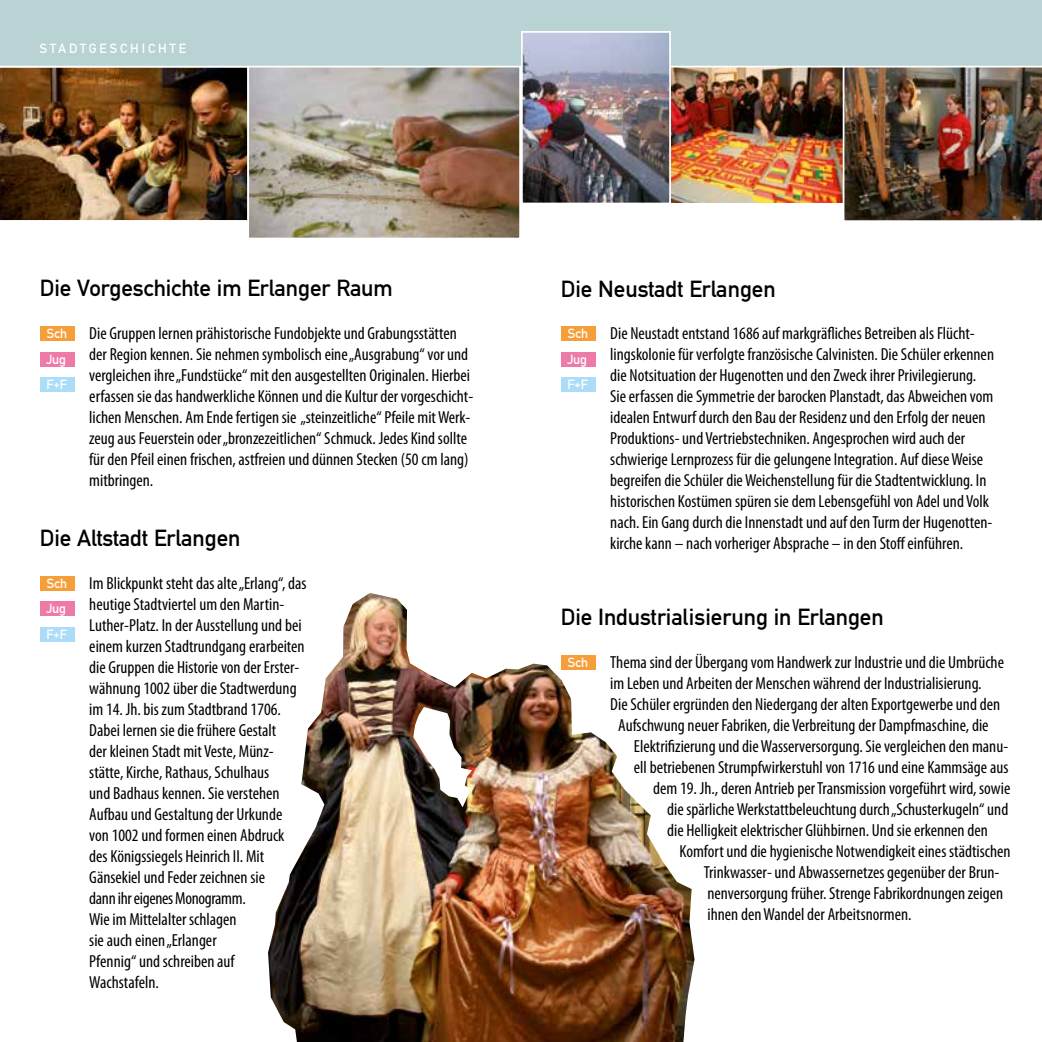
<style>
.page{position:relative;width:1042px;height:1042px;background:#fff}
.page>*{position:absolute;margin:0;border:0;box-sizing:border-box;transform-origin:0 0}
.t1{font:24.5px "DIN Mittel EFOP";color:#000}
.t2{font:condensed 17.5px/21px "Myriad Pro";color:#000}
.t3{font:14px "DIN Mittel EFOP";letter-spacing:.07em;color:#fff}
.t4{font:14px "DIN Mittel EFOP";letter-spacing:.2em;color:#fff}
</style>
<div class="page">
<img style="left:268px;top:593px;width:426px;height:449px">
<div style="left:0;top:0;width:1042px;height:74px;background:#b9d3d4"></div>
<img style="left:672px;top:69px;width:170px;height:133px">
<div style="left:669px;top:66px;width:176px;height:157px;border:2px solid #fff"></div>
<img style="left:842px;top:66px;width:200px;height:156px">
<img style="left:250px;top:69px;width:268px;height:167px">
<div style="left:247px;top:66px;width:274px;height:173px;border:2px solid #fff"></div>
<img style="left:0;top:66px;width:249px;height:156px">
<img style="left:413px;top:707px;width:59px;height:100px">
<div style="left:40px;top:377px;width:34px;height:15px;background:#acddf8"></div>
<div style="left:40px;top:352px;width:34px;height:14px;background:#ee7aa8"></div>
<div style="left:40px;top:326px;width:34px;height:15px;background:#f59e3a"></div>
<div style="left:40px;top:627px;width:34px;height:14px;background:#acddf8"></div>
<div style="left:40px;top:601px;width:34px;height:15px;background:#ee7aa8"></div>
<div style="left:40px;top:576px;width:34px;height:15px;background:#f59e3a"></div>
<div style="left:561px;top:655px;width:34px;height:15px;background:#f59e3a"></div>
<img style="left:524px;top:34px;width:144px;height:167px">
<div style="left:521px;top:31px;width:150px;height:173px;border:2px solid #fff"></div>
<div style="left:561px;top:377px;width:34px;height:15px;background:#acddf8"></div>
<div style="left:561px;top:352px;width:34px;height:14px;background:#ee7aa8"></div>
<div style="left:561px;top:326px;width:34px;height:15px;background:#f59e3a"></div>
<p class="t4" style="left:40px;top:40px;width:148px">STADTGESCHICHTE</p>
<h1 class="t1" style="left:40px;top:274px;width:355px">Die Vorgeschichte im Erlanger Raum</h1>
<p class="t3" style="left:47px;top:326px;width:22px">Sch</p>
<p class="t3" style="left:46px;top:351px;width:21px">Jug</p>
<p class="t3" style="left:46px;top:376px;width:22px">F+F</p>
<p class="t2" style="left:89px;top:323px;width:385px">Die Gruppen lernen prähistorische Fundobjekte und Grabungsstätten der Region kennen. Sie nehmen symbolisch eine „Ausgrabung“ vor und vergleichen ihre „Fundstücke“ mit den ausgestellten Originalen. Hierbei erfassen sie das handwerkliche Können und die Kultur der vorgeschicht&shy;lichen Menschen. Am Ende fertigen sie „steinzeitliche“ Pfeile mit Werk&shy;zeug aus Feuerstein oder „bronzezeitlichen“ Schmuck. Jedes Kind sollte für den Pfeil einen frischen, astfreien und dünnen Stecken (50 cm lang) mitbringen.</p>
<h1 class="t1" style="left:40px;top:524px;width:202px">Die Altstadt Erlangen</h1>
<p class="t3" style="left:47px;top:575px;width:22px">Sch</p>
<p class="t3" style="left:46px;top:600px;width:21px">Jug</p>
<p class="t3" style="left:46px;top:626px;width:22px">F+F</p>
<p class="t2" style="left:89px;top:573px;width:219px">Im Blickpunkt steht das alte „Erlang“, das heutige Stadtviertel um den Martin-Luther-Platz. In der Ausstellung und bei einem kurzen Stadtrundgang erarbeiten die Gruppen die Historie von der Erster&shy;wähnung 1002 über die Stadtwerdung im 14. Jh. bis zum Stadtbrand 1706.<br>Dabei lernen sie die frühere Gestalt<br>der kleinen Stadt mit Veste, Münz&shy;stätte, Kirche, Rathaus, Schulhaus<br>und Badhaus kennen. Sie verstehen Aufbau und Gestaltung der Urkunde<br>von 1002 und formen einen Abdruck des Königssiegels Heinrich II. Mit Gänsekiel und Feder zeichnen sie<br>dann ihr eigenes Monogramm.<br>Wie im Mittelalter schlagen<br>sie auch einen „Erlanger<br>Pfennig“ und schreiben auf Wachstafeln.</p>
<h1 class="t1" style="left:561px;top:274px;width:217px">Die Neustadt Erlangen</h1>
<p class="t3" style="left:568px;top:326px;width:22px">Sch</p>
<p class="t3" style="left:567px;top:351px;width:21px">Jug</p>
<p class="t3" style="left:567px;top:376px;width:22px">F+F</p>
<p class="t2" style="left:610px;top:323px;width:385px">Die Neustadt entstand 1686 auf markgräfliches Betreiben als Flücht&shy;lingskolonie für verfolgte französische Calvinisten. Die Schüler erkennen die Notsituation der Hugenotten und den Zweck ihrer Privilegierung.<br>Sie erfassen die Symmetrie der barocken Planstadt, das Abweichen vom idealen Entwurf durch den Bau der Residenz und den Erfolg der neuen Produktions- und Vertriebstechniken. Angesprochen wird auch der schwierige Lernprozess für die gelungene Integration. Auf diese Weise begreifen die Schüler die Weichenstellung für die Stadtentwicklung. In historischen Kostümen spüren sie dem Lebensgefühl von Adel und Volk nach. Ein Gang durch die Innenstadt und auf den Turm der Hugenotten&shy;kirche kann – nach vorheriger Absprache – in den Stoff einführen.</p>
<h1 class="t1" style="left:561px;top:603px;width:325px">Die Industrialisierung in Erlangen</h1>
<p class="t3" style="left:568px;top:654px;width:22px">Sch</p>
<p class="t2" style="left:610px;top:652px;width:395px">Thema sind der Übergang vom Handwerk zur Industrie und die Umbrüche</p>
<p class="t2" style="left:610px;top:673px;width:373px">im Leben und Arbeiten der Menschen während der Industrialisierung.</p>
<p class="t2" style="left:610px;top:694px;width:391px">Die Schüler ergründen den Niedergang der alten Exportgewerbe und den</p>
<p class="t2" style="left:618px;top:715px;width:372px">Aufschwung neuer Fabriken, die Verbreitung der Dampfmaschine, die</p>
<p class="t2" style="left:634px;top:736px;width:376px">Elektrifizierung und die Wasserversorgung. Sie vergleichen den manu-</p>
<p class="t2" style="left:634px;top:757px;width:376px">ell betriebenen Strumpfwirkerstuhl von 1716 und eine Kammsäge aus</p>
<p class="t2" style="left:653px;top:778px;width:359px">dem 19. Jh., deren Antrieb per Transmission vorgeführt wird, sowie</p>
<p class="t2" style="left:667px;top:799px;width:343px">die spärliche Werkstattbeleuchtung durch „Schusterkugeln“ und</p>
<p class="t2" style="left:667px;top:820px;width:322px">die Helligkeit elektrischer Glühbirnen. Und sie erkennen den</p>
<p class="t2" style="left:679px;top:841px;width:333px">Komfort und die hygienische Notwendigkeit eines städtischen</p>
<p class="t2" style="left:704px;top:862px;width:297px">Trinkwasser- und Abwassernetzes gegenüber der Brun-</p>
<p class="t2" style="left:707px;top:883px;width:297px">nenversorgung früher. Strenge Fabrikordnungen zeigen</p>
<p class="t2" style="left:707px;top:904px;width:206px">ihnen den Wandel der Arbeitsnormen.</p>
</div>
